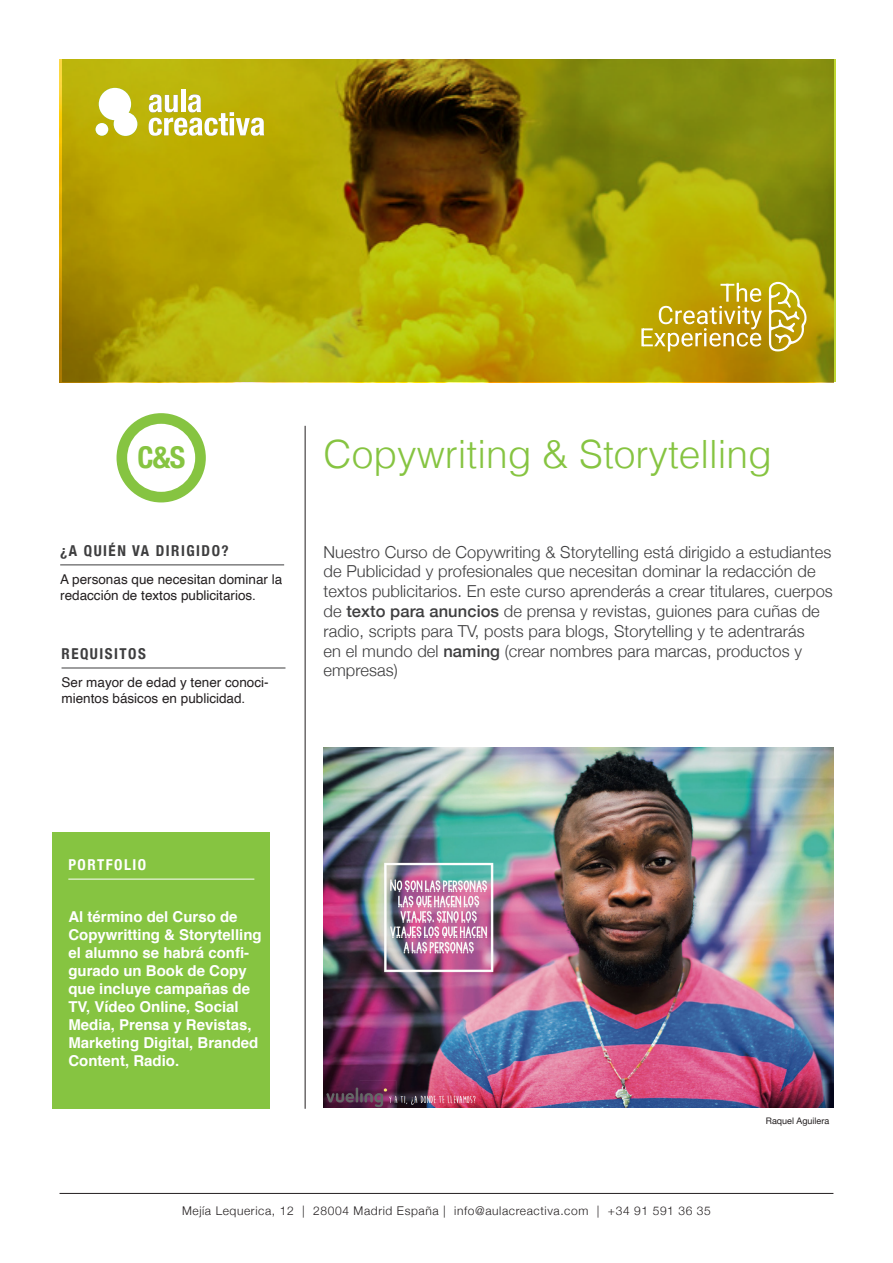
<style>
.page{position:relative;width:893px;height:1263px;background:#fff}
.page>*{position:absolute;margin:0;border:0;box-sizing:border-box;transform-origin:0 0}
.t1{font:300 39px "Helvetica";color:#86c441}
.subtítulo{font:700 condensed 30px "Helvetica Neue";color:#86c441}
.Texto_2020{font:300 16.5px/19.8px "Helvetica Neue";letter-spacing:.005em;color:#3e3e3f}
.texto{font:700 15px/18px "Helvetica";color:#fff}
.t2{font:700 condensed 15px "Helvetica Neue";letter-spacing:.1em;color:#3e3e3f}
.t3{font:700 condensed 15px "Helvetica Neue";letter-spacing:.1em;color:#fff}
.a_quien_va_dirigido{font:13.5px/16.2px "Helvetica";color:#231f20}
.texto-2{font:13.5px/16.2px "Helvetica";color:#231f20}
.t4{font:300 12px "Helvetica Neue";letter-spacing:.05em;color:#231f20}
.que_aprenderas{font:9px "Helvetica Neue";color:#231f20}
.s1{font-weight:500}
</style>
<div class="page">
<hr style="left:60px;top:1193px;width:773px;height:1px;background:#231f20">
<hr style="left:60px;top:564px;width:224px;height:1px;background:#3e3e3f">
<hr style="left:62px;top:668px;width:223px;height:1px;background:#3e3e3f">
<hr style="left:305px;top:426px;width:1px;height:683px;background:#231f20">
<div style="left:117px;top:413px;width:89px;height:89px;background:#86c441;border-radius:50%"></div>
<div style="left:127px;top:424px;width:68px;height:68px;background:#fff;border-radius:50%"></div>
<div style="left:52px;top:832px;width:218px;height:277px;background:#86c441"></div>
<hr style="left:68px;top:879px;width:186px;height:1px;background:#fff">
<img style="left:323px;top:748px;width:510px;height:359px">
<svg style="left:62px;top:60px;width:773px;height:322px;background:#9f9506"></svg>
<hr style="left:181px;top:89px;width:4px;height:23px;background:#fff">
<svg style="left:149px;top:94px;width:115px;height:42px"></svg>
<svg style="left:99px;top:88px;width:38px;height:48px"></svg>
<div style="left:96px;top:123px;width:12px;height:13px;background:#fff;border-radius:50%"></div>
<hr style="left:641px;top:328px;width:3px;height:18px;background:#fff">
<svg style="left:643px;top:283px;width:119px;height:68px;background:#c7ac2e"></svg>
<svg style="left:769px;top:282px;width:38px;height:69px"></svg>
<p class="subtítulo" style="left:138px;top:432px;width:49px">C&amp;S</p>
<p class="t2" style="left:60px;top:538px;width:170px">¿A QUIÉN VA DIRIGIDO?</p>
<p class="a_quien_va_dirigido" style="left:60px;top:572px;width:224px">A personas que necesitan dominar la redacción de textos publicitarios.</p>
<p class="t2" style="left:62px;top:641px;width:86px">REQUISITOS</p>
<p class="texto-2" style="left:62px;top:675px;width:209px">Ser mayor de edad y tener conoci&shy;mientos básicos en publicidad.</p>
<p class="t1" style="left:323px;top:421px;width:450px">Copywriting &amp; Storytelling</p>
<p class="Texto_2020" style="left:323px;top:541px;width:511px">Nuestro Curso de Copywriting &amp; Storytelling está dirigido a estudiantes de Publicidad y profesionales que necesitan dominar la redacción de textos publicitarios. En este curso aprenderás a crear titulares, cuerpos de <span class="s1">texto para anuncios</span> de prensa y revistas, guiones para cuñas de radio, scripts para TV, posts para blogs, Storytelling y te adentrarás<br>en el mundo del <span class="s1">naming</span> (crear nombres para marcas, productos y empresas)</p>
<p class="t3" style="left:68px;top:852px;width:79px">PORTFOLIO</p>
<p class="texto" style="left:68px;top:908px;width:195px">Al término del Curso de<br>Copywritting &amp; Storytelling el alumno se habrá confi&shy;gurado un Book de Copy que incluye campañas de<br>TV, Vídeo Online, Social<br>Media, Prensa y Revistas,<br>Marketing Digital, Branded<br>Content, Radio.</p>
<p class="que_aprenderas" style="left:766px;top:1115px;width:65px">Raquel Aguilera</p>
<p class="t4" style="left:182px;top:1201px;width:530px">Mejía Lequerica, 12 | 28004 Madrid España | info@aulacreactiva.com | +34 91 591 36 35</p>
</div>
